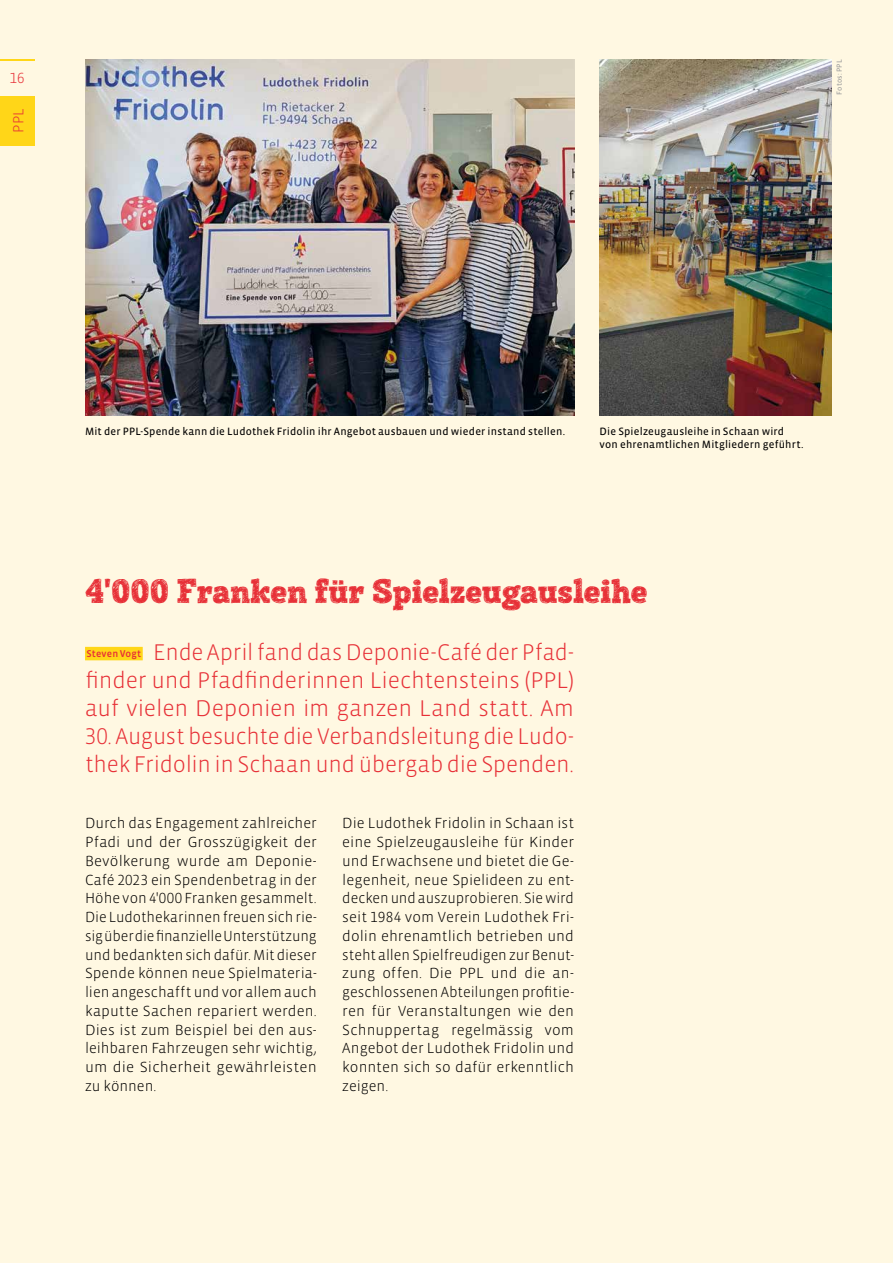
<style>
.page{position:relative;width:893px;height:1263px;background:#fff8e2}
.page>*{position:absolute;margin:0;border:0;box-sizing:border-box;transform-origin:0 0}
.t1{font:33px "Posterizer KG Sketch";letter-spacing:-.01em;color:#e73037}
.t2{font:300 23.25px/28.2px "Vista Sans OT";letter-spacing:-.01em;color:#e73037;text-align:justify}
.t3{font:300 15px/18.8px "Vista Sans OT";color:#000;text-align:justify}
.t4{font:300 15px "Vista Sans OT";color:#e73037}
.t5{font:10.8px/13.5px "Vista Sans OT";letter-spacing:.015em;color:#000}
.t6{font:500 10.2px "Vista Sans OT";letter-spacing:.02em;color:#e73037}
.t7{font:7.5px "Vista Sans OT";letter-spacing:.02em;color:#9d9d9c}
</style>
<div class="page">
<div style="left:0;top:96px;width:34px;height:50px;background:#ffd618"></div>
<hr style="left:0;top:60px;width:34px;height:1px;background:#ffd618">
<div style="left:85px;top:647px;width:58px;height:13px;background:#ffd618"></div>
<img style="left:85px;top:60px;width:489px;height:356px">
<img style="left:600px;top:60px;width:231px;height:356px">
<p class="t4" style="left:9px;top:70px;width:17px">16</p>
<p class="t4" style="left:11px;top:133px;width:26px;rotate:-90deg">PPL</p>
<p class="t7" style="left:836px;top:95px;width:37px;rotate:-90deg">Fotos: PPL</p>
<p class="t5" style="left:85px;top:424px;width:482px">Mit der PPL-Spende kann die Ludothek Fridolin ihr Angebot ausbauen und wieder instand stellen.</p>
<p class="t5" style="left:600px;top:424px;width:205px">Die Spielzeugausleihe in Schaan wird von ehrenamtlichen Mitgliedern geführt.</p>
<h1 class="t1" style="left:85px;top:570px;width:564px">4'000 Franken für Spielzeugausleihe</h1>
<h2 class="t2" style="left:85px;top:638px;width:491px;text-indent:68px">Ende April fand das Deponie-Café der Pfad&shy;finder und Pfadfinderinnen Liechtensteins (PPL) auf vielen Deponien im ganzen Land statt. Am</h2>
<h2 class="t2" style="left:85px;top:722px;width:490px">30. August besuchte die Verbandsleitung die Ludo&shy;thek Fridolin in Schaan und übergab die Spenden.</h2>
<p class="t6" style="left:87px;top:648px;width:56px">Steven Vogt</p>
<p class="t3" style="left:85px;top:814px;width:233px">Durch das Engagement zahlreicher Pfadi und der Grosszügigkeit der Bevölkerung wurde am Deponie-Café 2023 ein Spendenbetrag in der Höhe von 4'000 Franken gesammelt.<br>Die Ludothekarinnen freuen sich rie&shy;sig über die finanzielle Unterstützung und bedankten sich dafür. Mit dieser Spende können neue Spielmateria&shy;lien angeschafft und vor allem auch kaputte Sachen repariert werden.<br>Dies ist zum Beispiel bei den aus&shy;leihbaren Fahrzeugen sehr wichtig, um die Sicherheit gewährleisten zu können.</p>
<p class="t3" style="left:342px;top:814px;width:233px">Die Ludothek Fridolin in Schaan ist eine Spielzeugausleihe für Kinder und Erwachsene und bietet die Ge&shy;legenheit, neue Spielideen zu ent&shy;decken und auszuprobieren. Sie wird seit 1984 vom Verein Ludothek Fri&shy;dolin ehrenamtlich betrieben und steht allen Spielfreudigen zur Benut&shy;zung offen. Die PPL und die an&shy;geschlossenen Abteilungen profitie&shy;ren für Veranstaltungen wie den Schnuppertag regelmässig vom Angebot der Ludothek Fridolin und konnten sich so dafür erkenntlich zeigen.</p>
</div>
